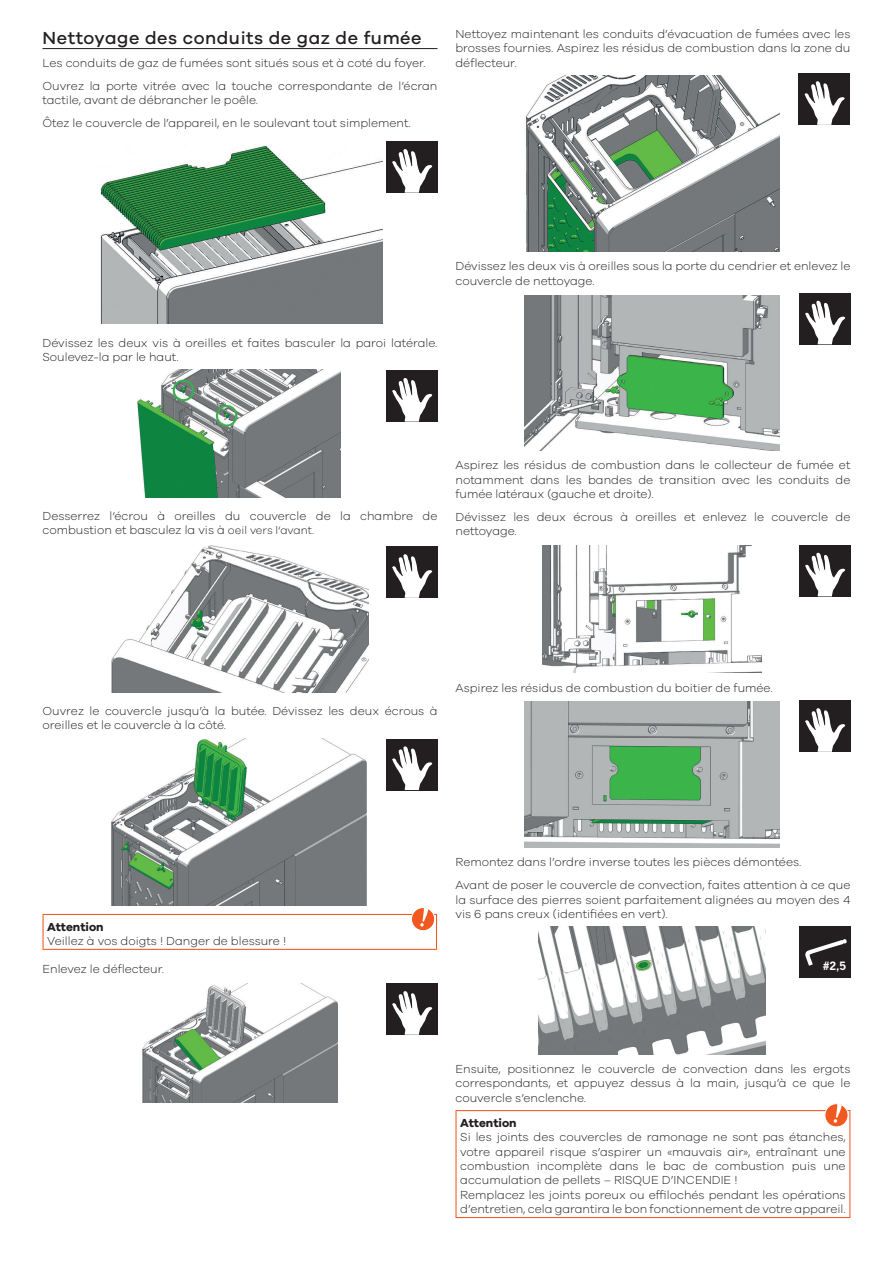
<style>
.page{position:relative;width:893px;height:1263px;background:#fff}
.page>*{position:absolute;margin:0;border:0;box-sizing:border-box;transform-origin:0 0}
.H2_-_SubHeader{font:500 18px "Galano Grotesque";letter-spacing:.03em;color:#231f20}
.BT_-_BodyText{font:300 12px/14.4px "Galano Grotesque";color:#231f20}
.Tabellen_Hinweis_Tip{font:300 12px/14.4px "Galano Grotesque";color:#231f20;text-align:justify}
.Tabellen_Hinweis_Tip-2{font:700 12px "Galano Grotesque";color:#231f20}
.t1{font:700 10.8px "News Gothic Std";color:#fff}
.s1{font-size:11.25px}
</style>
<div class="page">
<hr style="left:43px;top:48px;width:394px;height:1px;background:#231f20">
<img style="left:100px;top:145px;width:282px;height:179px">
<img style="left:138px;top:369px;width:203px;height:128px">
<img style="left:111px;top:545px;width:258px;height:147px">
<img style="left:112px;top:738px;width:255px;height:167px">
<hr style="left:43px;top:914px;width:394px;height:1px;background:#f15921">
<hr style="left:43px;top:915px;width:1px;height:34px;background:#f15921">
<hr style="left:436px;top:915px;width:1px;height:34px;background:#f15921">
<hr style="left:43px;top:949px;width:394px;height:1px;background:#f15921">
<img style="left:142px;top:984px;width:195px;height:118px">
<img style="left:526px;top:75px;width:253px;height:177px">
<img style="left:525px;top:296px;width:255px;height:154px">
<img style="left:543px;top:545px;width:219px;height:128px">
<img style="left:525px;top:702px;width:255px;height:146px">
<img style="left:539px;top:926px;width:227px;height:128px">
<hr style="left:455px;top:1110px;width:395px;height:1px;background:#f15921">
<hr style="left:455px;top:1111px;width:2px;height:106px;background:#f15921">
<hr style="left:849px;top:1111px;width:1px;height:106px;background:#f15921">
<hr style="left:455px;top:1217px;width:395px;height:1px;background:#f15921">
<div style="left:386px;top:371px;width:51px;height:51px;background:#231f20"></div>
<svg style="left:392px;top:378px;width:40px;height:44px"></svg>
<div style="left:386px;top:547px;width:51px;height:51px;background:#231f20"></div>
<svg style="left:392px;top:554px;width:40px;height:44px"></svg>
<div style="left:386px;top:739px;width:51px;height:51px;background:#231f20"></div>
<svg style="left:392px;top:746px;width:40px;height:44px"></svg>
<div style="left:411px;top:907px;width:24px;height:24px;background:#f15921;border-radius:50%"></div>
<div style="left:411px;top:907px;width:24px;height:24px;border:1px solid #fff;border-radius:50%"></div>
<svg style="left:420px;top:907px;width:8px;height:20px"></svg>
<div style="left:386px;top:984px;width:51px;height:51px;background:#231f20"></div>
<svg style="left:392px;top:991px;width:40px;height:44px"></svg>
<div style="left:799px;top:74px;width:51px;height:51px;background:#231f20"></div>
<svg style="left:804px;top:81px;width:41px;height:44px"></svg>
<div style="left:799px;top:545px;width:51px;height:51px;background:#231f20"></div>
<svg style="left:805px;top:553px;width:40px;height:43px"></svg>
<div style="left:799px;top:701px;width:51px;height:51px;background:#231f20"></div>
<svg style="left:805px;top:708px;width:40px;height:44px"></svg>
<div style="left:799px;top:927px;width:51px;height:51px;background:#231f20"></div>
<svg style="left:805px;top:939px;width:42px;height:27px"></svg>
<svg style="left:825px;top:1103px;width:23px;height:24px"></svg>
<div style="left:824px;top:1103px;width:24px;height:24px;border:1px solid #fff;border-radius:50%"></div>
<svg style="left:834px;top:1103px;width:8px;height:20px"></svg>
<div style="left:386px;top:142px;width:51px;height:51px;background:#231f20"></div>
<svg style="left:392px;top:149px;width:40px;height:44px"></svg>
<div style="left:799px;top:293px;width:51px;height:51px;background:#231f20"></div>
<svg style="left:805px;top:301px;width:40px;height:43px"></svg>
<p class="H2_-_SubHeader" style="left:43px;top:27px;width:381px">Nettoyage des conduits de gaz de fumée</p>
<p class="BT_-_BodyText" style="left:43px;top:55px;width:383px">Les conduits de gaz de fumées sont situés sous et à coté du foyer.</p>
<p class="BT_-_BodyText" style="left:43px;top:78px;width:396px">Ouvrez la porte vitrée avec la touche correspondante de l’écran tactile, avant de débrancher le poêle.</p>
<p class="BT_-_BodyText" style="left:43px;top:115px;width:369px">Ôtez le couvercle de l’appareil, en le soulevant tout simplement.</p>
<p class="BT_-_BodyText" style="left:455px;top:26px;width:396px;text-align:justify">Nettoyez maintenant les conduits d’évacuation de fumées avec les brosses fournies. Aspirez les résidus de combustion dans la zone du déflecteur.</p>
<p class="BT_-_BodyText" style="left:455px;top:259px;width:396px">Dévissez les deux vis à oreilles sous la porte du cendrier et enlevez le couvercle de nettoyage.</p>
<p class="BT_-_BodyText" style="left:43px;top:335px;width:395px">Dévissez les deux vis à oreilles et faites basculer la paroi latérale.<br>Soulevez-la par le haut.</p>
<p class="BT_-_BodyText" style="left:43px;top:508px;width:396px">Desserrez l‘écrou à oreilles du couvercle de la chambre de combustion et basculez la vis à <span class="s1">oeil vers l‘avant.</span></p>
<p class="BT_-_BodyText" style="left:455px;top:458px;width:396px;text-align:justify">Aspirez les résidus de combustion dans le collecteur de fumée et notamment dans les bandes de transition avec les conduits de fumée latéraux (gauche et droite).</p>
<p class="BT_-_BodyText" style="left:455px;top:509px;width:396px">Dévissez les deux écrous à oreilles et enlevez le couvercle de nettoyage.</p>
<p class="BT_-_BodyText" style="left:43px;top:703px;width:396px">Ouvrez le couvercle jusqu’à la butée. Dévissez les deux écrous à oreilles et le couvercle à la côté.</p>
<p class="BT_-_BodyText" style="left:455px;top:680px;width:317px">Aspirez les résidus de combustion du boitier de fumée.</p>
<p class="Tabellen_Hinweis_Tip-2" style="left:47px;top:919px;width:58px">Attention</p>
<p class="Tabellen_Hinweis_Tip" style="left:47px;top:933px;width:240px">Veillez à vos doigts ! Danger de blessure !</p>
<p class="BT_-_BodyText" style="left:43px;top:961px;width:122px">Enlevez le déflecteur.</p>
<p class="BT_-_BodyText" style="left:455px;top:855px;width:346px">Remontez dans l’ordre inverse toutes les pièces démontées.</p>
<p class="BT_-_BodyText" style="left:455px;top:877px;width:396px;text-align:justify">Avant de poser le couvercle de convection, faites attention à ce que la surface des pierres soient parfaitement alignées au moyen des 4 vis 6 pans creux (identifiées en vert).</p>
<p class="t1" style="left:823px;top:959px;width:25px">#2,5</p>
<p class="BT_-_BodyText" style="left:455px;top:1061px;width:396px;text-align:justify">Ensuite, positionnez le couvercle de convection dans les ergots correspondants, et appuyez dessus à la main, jusqu’à ce que le couvercle s’enclenche.</p>
<p class="Tabellen_Hinweis_Tip-2" style="left:460px;top:1115px;width:58px">Attention</p>
<p class="Tabellen_Hinweis_Tip" style="left:460px;top:1129px;width:387px">Si les joints des couvercles de ramonage ne sont pas étanches, votre appareil risque s’aspirer un «mauvais air», entraînant une combustion incomplète dans le bac de combustion puis une accumulation de pellets – RISQUE D’INCENDIE !</p>
<p class="Tabellen_Hinweis_Tip" style="left:460px;top:1187px;width:387px">Remplacez les joints poreux ou effilochés pendant les opérations d’entretien, cela garantira le bon fonctionnement de votre appareil.</p>
</div>
